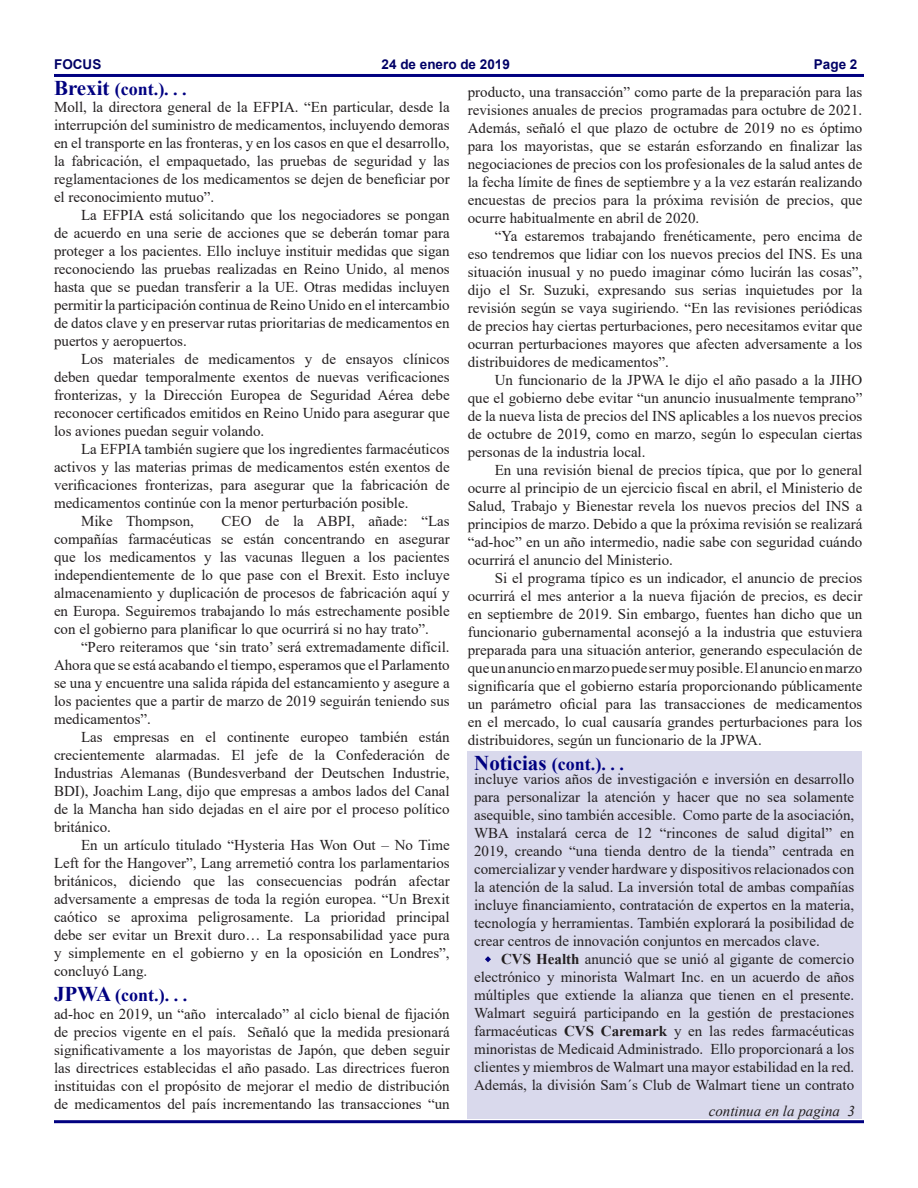
<style>
.page{position:relative;width:918px;height:1188px;background:#fff}
.page>*{position:absolute;margin:0;border:0;box-sizing:border-box;transform-origin:0 0}
.t1{font:700 18px "Times New Roman";color:#000082}
.t2{font:15px/18px "Times New Roman";color:#231f20;text-align:justify}
.t3{font:italic 15px "Times New Roman";color:#231f20}
.t4{font:700 13.5px "Arial";color:#006}
.s1{font-size:21px;color:#000080}
.s2{font-weight:700}
</style>
<div class="page">
<div style="left:468px;top:752px;width:394px;height:367px;background:#d9d9ec"></div>
<hr style="left:54px;top:74px;width:810px;height:3px;background:#000080">
<hr style="left:54px;top:1120px;width:810px;height:3px;background:#000080">
<svg style="left:485px;top:956px;width:6px;height:7px"></svg>
<p class="t4" style="left:54px;top:55px;width:49px">FOCUS</p>
<p class="t4" style="left:382px;top:55px;width:130px">24 de enero de 2019</p>
<p class="t4" style="left:814px;top:55px;width:45px">Page 2</p>
<p class="t1" style="left:54px;top:76px;width:134px"><span class="s1">Brexit</span> (cont.). . .</p>
<p class="t2" style="left:468px;top:82px;width:396px">producto, una transacción” como parte de la preparación para las revisiones anuales de precios programadas para octubre de 2021.<br>Además, señaló el que plazo de octubre de 2019 no es óptimo para los mayoristas, que se estarán esforzando en finalizar las negociaciones de precios con los profesionales de la salud antes de la fecha límite de fines de septiembre y a la vez estarán realizando encuestas de precios para la próxima revisión de precios, que ocurre habitualmente en abril de 2020.</p>
<p class="t2" style="left:468px;top:226px;width:396px;text-indent:27px">“Ya estaremos trabajando frenéticamente, pero encima de eso tendremos que lidiar con los nuevos precios del INS. Es una situación inusual y no puedo imaginar cómo lucirán las cosas”, dijo el Sr. Suzuki, expresando sus serias inquietudes por la revisión según se vaya sugiriendo. “En las revisiones periódicas de precios hay ciertas perturbaciones, pero necesitamos evitar que ocurran perturbaciones mayores que afecten adversamente a los distribuidores de medicamentos”.</p>
<p class="t2" style="left:468px;top:370px;width:396px;text-indent:27px">Un funcionario de la JPWA le dijo el año pasado a la JIHO que el gobierno debe evitar “un anuncio inusualmente temprano” de la nueva lista de precios del INS aplicables a los nuevos precios de octubre de 2019, como en marzo, según lo especulan ciertas personas de la industria local.</p>
<p class="t2" style="left:468px;top:460px;width:396px;text-indent:27px">En una revisión bienal de precios típica, que por lo general ocurre al principio de un ejercicio fiscal en abril, el Ministerio de Salud, Trabajo y Bienestar revela los nuevos precios del INS a principios de marzo. Debido a que la próxima revisión se realizará “ad-hoc” en un año intermedio, nadie sabe con seguridad cuándo ocurrirá el anuncio del Ministerio.</p>
<p class="t2" style="left:468px;top:568px;width:396px;text-indent:27px">Si el programa típico es un indicador, el anuncio de precios ocurrirá el mes anterior a la nueva fijación de precios, es decir en septiembre de 2019. Sin embargo, fuentes han dicho que un funcionario gubernamental aconsejó a la industria que estuviera preparada para una situación anterior, generando especulación de que un anuncio en marzo puede ser muy posible. El anuncio en marzo significaría que el gobierno estaría proporcionando públicamente un parámetro oficial para las transacciones de medicamentos en el mercado, lo cual causaría grandes perturbaciones para los distribuidores, según un funcionario de la JPWA.</p>
<p class="t2" style="left:474px;top:769px;width:382px">incluye varios años de investigación e inversión en desarrollo para personalizar la atención y hacer que no sea solamente asequible, sino también accesible. Como parte de la asociación, WBA instalará cerca de 12 “rincones de salud digital” en 2019, creando “una tienda dentro de la tienda” centrada en comercializar y vender hardware y dispositivos relacionados con la atención de la salud. La inversión total de ambas compañías incluye financiamiento, contratación de expertos en la materia, tecnología y herramientas. También explorará la posibilidad de crear centros de innovación conjuntos en mercados clave.</p>
<p class="t2" style="left:474px;top:949px;width:382px;text-indent:27px"><span class="s2">CVS Health</span> anunció que se unió al gigante de comercio electrónico y minorista Walmart Inc. en un acuerdo de años múltiples que extiende la alianza que tienen en el presente.<br>Walmart seguirá participando en la gestión de prestaciones farmacéuticas <span class="s2">CVS Caremark</span> y en las redes farmacéuticas minoristas de Medicaid Administrado. Ello proporcionará a los clientes y miembros de Walmart una mayor estabilidad en la red.<br>Además, la división Sam´s Club de Walmart tiene un contrato</p>
<p class="t2" style="left:54px;top:97px;width:397px">Moll, la directora general de la EFPIA. “En particular, desde la interrupción del suministro de medicamentos, incluyendo demoras en el transporte en las fronteras, y en los casos en que el desarrollo, la fabricación, el empaquetado, las pruebas de seguridad y las reglamentaciones de los medicamentos se dejen de beneficiar por el reconocimiento mutuo”.</p>
<p class="t2" style="left:54px;top:205px;width:397px;text-indent:27px">La EFPIA está solicitando que los negociadores se pongan de acuerdo en una serie de acciones que se deberán tomar para proteger a los pacientes. Ello incluye instituir medidas que sigan reconociendo las pruebas realizadas en Reino Unido, al menos hasta que se puedan transferir a la UE. Otras medidas incluyen permitir la participación continua de Reino Unido en el intercambio de datos clave y en preservar rutas prioritarias de medicamentos en puertos y aeropuertos.</p>
<p class="t2" style="left:54px;top:349px;width:397px;text-indent:27px">Los materiales de medicamentos y de ensayos clínicos deben quedar temporalmente exentos de nuevas verificaciones fronterizas, y la Dirección Europea de Seguridad Aérea debe reconocer certificados emitidos en Reino Unido para asegurar que los aviones puedan seguir volando.</p>
<p class="t2" style="left:54px;top:439px;width:397px;text-indent:27px">La EFPIA también sugiere que los ingredientes farmacéuticos activos y las materias primas de medicamentos estén exentos de verificaciones fronterizas, para asegurar que la fabricación de medicamentos continúe con la menor perturbación posible.</p>
<p class="t2" style="left:81px;top:511px;width:115px">Mike Thompson,</p>
<p class="t2" style="left:54px;top:511px;width:397px;text-indent:168px">CEO de la ABPI, añade: “Las compañías farmacéuticas se están concentrando en asegurar que los medicamentos y las vacunas lleguen a los pacientes independientemente de lo que pase con el Brexit. Esto incluye almacenamiento y duplicación de procesos de fabricación aquí y en Europa. Seguiremos trabajando lo más estrechamente posible con el gobierno para planificar lo que ocurrirá si no hay trato”.</p>
<p class="t2" style="left:54px;top:637px;width:397px;text-indent:27px">“Pero reiteramos que ‘sin trato’ será extremadamente difícil.<br>Ahora que se está acabando el tiempo, esperamos que el Parlamento se una y encuentre una salida rápida del estancamiento y asegure a los pacientes que a partir de marzo de 2019 seguirán teniendo sus medicamentos”.</p>
<p class="t2" style="left:54px;top:727px;width:397px;text-indent:27px">Las empresas en el continente europeo también están crecientemente alarmadas. El jefe de la Confederación de Industrias Alemanas (Bundesverband der Deutschen Industrie, BDI), Joachim Lang, dijo que empresas a ambos lados del Canal de la Mancha han sido dejadas en el aire por el proceso político británico.</p>
<p class="t2" style="left:54px;top:835px;width:397px;text-indent:27px">En un artículo titulado “Hysteria Has Won Out – No Time Left for the Hangover”, Lang arremetió contra los parlamentarios británicos, diciendo que las consecuencias podrán afectar adversamente a empresas de toda la región europea. “Un Brexit caótico se aproxima peligrosamente. La prioridad principal debe ser evitar un Brexit duro… La responsabilidad yace pura y simplemente en el gobierno y en la oposición en Londres”, concluyó Lang.</p>
<p class="t2" style="left:54px;top:1005px;width:397px">ad-hoc en 2019, un “año intercalado” al ciclo bienal de fijación de precios vigente en el país. Señaló que la medida presionará significativamente a los mayoristas de Japón, que deben seguir las directrices establecidas el año pasado. Las directrices fueron instituidas con el propósito de mejorar el medio de distribución de medicamentos del país incrementando las transacciones “un</p>
<p class="t1" style="left:474px;top:751px;width:151px"><span class="s1">Noticias</span> (cont.). . .</p>
<p class="t1" style="left:54px;top:982px;width:135px"><span class="s1">JPWA</span> (cont.). . .</p>
<p class="t3" style="left:709px;top:1101px;width:148px">continua en la pagina 3</p>
</div>
